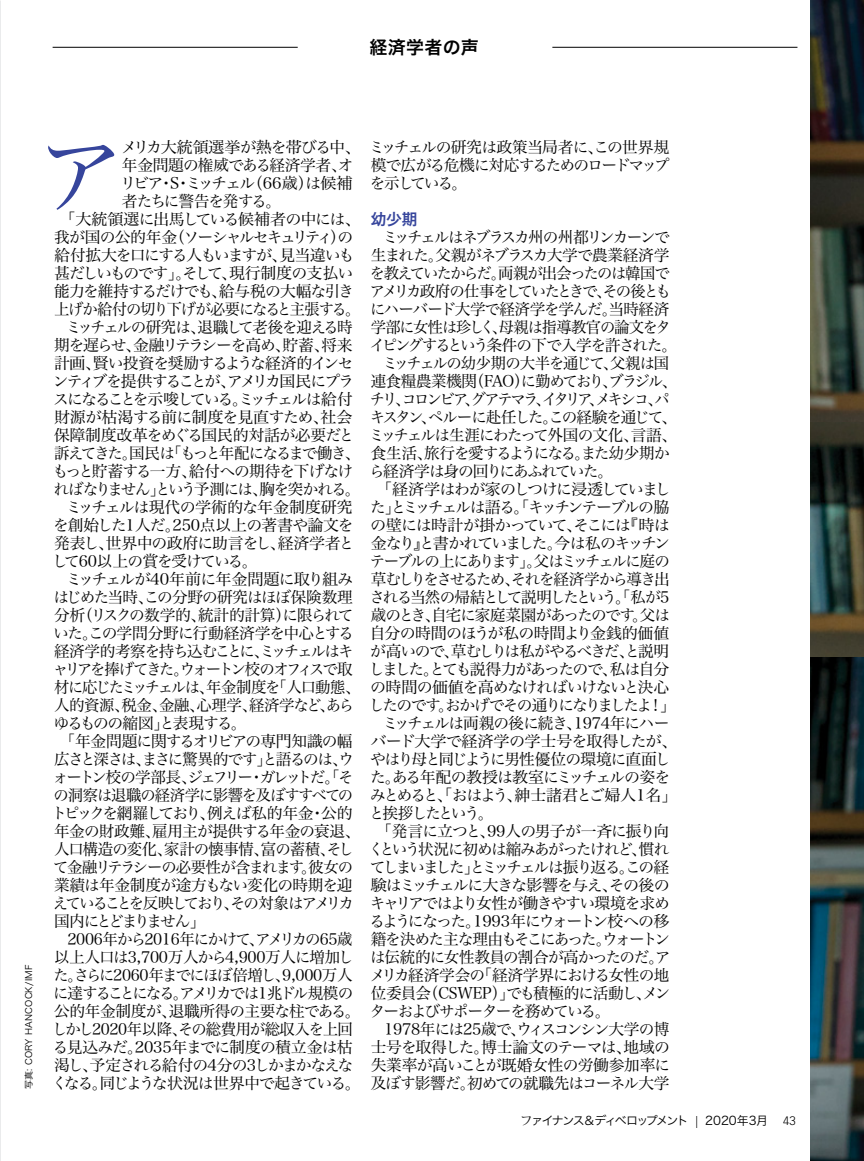
<style>
.page{position:relative;width:864px;height:1161px;background:#fff}
.page>*{position:absolute;margin:0;border:0;box-sizing:border-box;transform-origin:0 0}
.t1{font:87px "Hira Min Pro W3";color:#36459c}
.t2{font:18px "Hira Kaku Pro N W6";letter-spacing:.02em;color:#000}
.t3{font:15.75px/18px "Hira Min Pro W3";letter-spacing:-.08em;color:#000;text-align:justify}
.t4{font:15.75px "Hira Min Pro W3";letter-spacing:-.06em;color:#000}
.t5{font:15.75px "Hira Min Pro W3";letter-spacing:-.05em;color:#000}
.t6{font:15.75px "Hira Min Pro W3";letter-spacing:-.055em;color:#000}
.t7{font:15.75px "Hira Min Pro W3";letter-spacing:-.105em;color:#000}
.t8{font:15.75px "Hira Min Pro W3";letter-spacing:-.13em;color:#000}
.t9{font:15.75px "Hira Min Pro W3";letter-spacing:-.145em;color:#000}
.t10{font:15.75px "Hira Min Pro W3";letter-spacing:-.14em;color:#000}
.t11{font:15.75px "Hira Min Pro W3";letter-spacing:-.1em;color:#000}
.t12{font:15.75px "Hira Min Pro W3";letter-spacing:-.04em;color:#000}
.t13{font:15.75px "Hira Min Pro W3";letter-spacing:-.045em;color:#000}
.t14{font:15.75px "Hira Min Pro W3";letter-spacing:-.015em;color:#000}
.t15{font:15.75px "Hira Min Pro W3";letter-spacing:-.165em;color:#000}
.t16{font:15.75px "Hira Min Pro W3";letter-spacing:-.025em;color:#000}
.t17{font:15.75px "Hira Min Pro W3";letter-spacing:-.03em;color:#000}
.t18{font:15.75px "Hira Min Pro W3";letter-spacing:-.02em;color:#000}
.t19{font:15.75px "Hira Min Pro W3";letter-spacing:-.125em;color:#000}
.t20{font:15.75px "Hira Min Pro W3";letter-spacing:-.11em;color:#000}
.t21{font:15.75px "Hira Min Pro W3";letter-spacing:-.135em;color:#000}
.t22{font:15.75px "Hira Min Pro W3";letter-spacing:-.115em;color:#000}
.t23{font:15.75px "Hira Min Pro W3";letter-spacing:-.12em;color:#000}
.t24{font:15.75px "Hira Kaku Pro N W6";color:#36459c}
.t25{font:12px "Hira Kaku Pro W3";letter-spacing:-.125em;color:#000}
.t26{font:9px "Hira Kaku Pro N W3";letter-spacing:.025em;color:#000}
.s1{font-family:"Koz Min Pr 6 N"}
.s2{font-family:"Vectora LT Std";font-weight:300}
</style>
<div class="page">
<hr style="left:53px;top:47px;width:245px;height:1px;background:#000">
<hr style="left:552px;top:47px;width:245px;height:1px;background:#000">
<img style="left:810px;top:0;width:54px;height:423px">
<svg style="left:810px;top:423px;width:54px;height:234px;background:#323c32"></svg>
<img style="left:810px;top:657px;width:54px;height:504px">
<p class="t2" style="left:370px;top:30px;width:111px">経済学者の声</p>
<p class="t26" style="left:21px;top:1089px;width:126px;rotate:-90deg">写真: CORY HANCOCK/IMF</p>
<h1 class="t1" style="left:35px;top:100px;width:91px">ア</h1>
<p class="t4" style="left:121px;top:134px;width:241px">メリカ大統領選挙が熱を帯びる中、</p>
<p class="t14" style="left:122px;top:152px;width:233px">年金問題の権威である経済学者、オ</p>
<p class="t8" style="left:120px;top:170px;width:234px">リビア・S・ミッチェル（66歳）は候補</p>
<p class="t3" style="left:122px;top:191px;width:161px">者たちに警告を発する。</p>
<p class="t3" style="left:60px;top:209px;width:303px">「大統領選に出馬している候補者の中には、</p>
<p class="t3" style="left:54px;top:227px;width:301px">我が国の公的年金（ソーシャルセキュリティ）の</p>
<p class="t11" style="left:54px;top:242px;width:302px">給付拡大を口にする人もいますが、見当違いも</p>
<p class="t3" style="left:54px;top:263px;width:301px">甚だしいものです」。そして、現行制度の支払い</p>
<p class="t3" style="left:54px;top:281px;width:302px">能力を維持するだけでも、給与税の大幅な引き</p>
<p class="t3" style="left:54px;top:299px;width:308px">上げか給付の切り下げが必要になると主張する。</p>
<p class="t3" style="left:66px;top:317px;width:288px">ミッチェルの研究は、退職して老後を迎える時</p>
<p class="t3" style="left:54px;top:335px;width:300px">期を遅らせ、金融リテラシーを高め、貯蓄、将来</p>
<p class="t4" style="left:54px;top:350px;width:301px">計画、賢い投資を奨励するような経済的インセ</p>
<p class="t10" style="left:53px;top:368px;width:303px">ンティブを提供することが、アメリカ国民にプラ</p>
<p class="t21" style="left:53px;top:386px;width:301px">スになることを示唆している。ミッチェルは給付</p>
<p class="t5" style="left:54px;top:404px;width:300px">財源が枯渇する前に制度を見直すため、社会</p>
<p class="t14" style="left:54px;top:422px;width:302px">保障制度改革をめぐる国民的対話が必要だと</p>
<p class="t8" style="left:54px;top:440px;width:308px">訴えてきた。国民は「もっと年配になるまで働き、</p>
<p class="t3" style="left:53px;top:461px;width:302px">もっと貯蓄する一方、給付への期待を下げなけ</p>
<p class="t7" style="left:54px;top:476px;width:308px">ればなりません」という予測には、胸を突かれる。</p>
<p class="t13" style="left:66px;top:494px;width:289px">ミッチェルは現代の学術的な年金制度研究</p>
<p class="t12" style="left:53px;top:512px;width:302px">を創始した1人だ。250点以上の著書や論文を</p>
<p class="t12" style="left:54px;top:530px;width:302px">発表し、世界中の政府に助言をし、経済学者と</p>
<p class="t3" style="left:52px;top:551px;width:207px">して60以上の賞を受けている。</p>
<p class="t6" style="left:66px;top:566px;width:289px">ミッチェルが40年前に年金問題に取り組み</p>
<p class="t5" style="left:53px;top:584px;width:301px">はじめた当時、この分野の研究はほぼ保険数理</p>
<p class="t5" style="left:54px;top:602px;width:301px">分析（リスクの数学的、統計的計算）に限られて</p>
<p class="t6" style="left:53px;top:620px;width:302px">いた。この学問分野に行動経済学を中心とする</p>
<p class="t3" style="left:54px;top:641px;width:301px">経済学的考察を持ち込むことに、ミッチェルはキ</p>
<p class="t9" style="left:53px;top:656px;width:301px">ャリアを捧げてきた。ウォートン校のオフィスで取</p>
<p class="t3" style="left:54px;top:677px;width:308px">材に応じたミッチェルは、年金制度を「人口動態、</p>
<p class="t16" style="left:54px;top:692px;width:302px">人的資源、税金、金融、心理学、経済学など、あら</p>
<p class="t7" style="left:53px;top:710px;width:195px">ゆるものの縮図」と表現する。</p>
<p class="t6" style="left:60px;top:728px;width:295px">「年金問題に関するオリビアの専門知識の幅</p>
<p class="t11" style="left:54px;top:746px;width:302px">広さと深さは、まさに驚異的です」と語るのは、ウ</p>
<p class="t15" style="left:53px;top:764px;width:303px">ォートン校の学部長、ジェフリー・ガレットだ。「そ</p>
<p class="t3" style="left:53px;top:785px;width:301px">の洞察は退職の経済学に影響を及ぼすすべての</p>
<p class="t7" style="left:52px;top:800px;width:303px">トピックを網羅しており、例えば私的年金・公的</p>
<p class="t12" style="left:54px;top:818px;width:308px">年金の財政難、雇用主が提供する年金の衰退、</p>
<p class="t6" style="left:54px;top:836px;width:301px">人口構造の変化、家計の懐事情、富の蓄積、そし</p>
<p class="t3" style="left:53px;top:857px;width:301px">て金融リテラシーの必要性が含まれます。彼女の</p>
<p class="t5" style="left:54px;top:872px;width:300px">業績は年金制度が途方もない変化の時期を迎</p>
<p class="t10" style="left:53px;top:890px;width:303px">えていることを反映しており、その対象はアメリカ</p>
<p class="t21" style="left:54px;top:908px;width:153px">国内にとどまりません」</p>
<p class="t5" style="left:68px;top:926px;width:287px">2006年から2016年にかけて、アメリカの65歳</p>
<p class="t18" style="left:54px;top:944px;width:301px">以上人口は3,700万人から4,900万人に増加し</p>
<p class="t16" style="left:53px;top:962px;width:301px">た。さらに2060年までにほぼ倍増し、9,000万人</p>
<p class="t9" style="left:53px;top:980px;width:301px">に達することになる。アメリカでは1兆ドル規模の</p>
<p class="t14" style="left:54px;top:998px;width:308px">公的年金制度が、退職所得の主要な柱である。</p>
<p class="t17" style="left:52px;top:1016px;width:302px">しかし2020年以降、その総費用が総収入を上回</p>
<p class="t13" style="left:53px;top:1034px;width:302px">る見込みだ。2035年までに制度の積立金は枯</p>
<p class="t7" style="left:54px;top:1052px;width:301px">渇し、予定される給付の4分の3しかまかなえな</p>
<p class="t7" style="left:52px;top:1070px;width:310px">くなる。同じような状況は世界中で起きている。</p>
<p class="t3" style="left:369px;top:137px;width:302px">ミッチェルの研究は政策当局者に、この世界規模で広がる危機に対応するためのロードマップを示している。</p>
<p class="t24" style="left:371px;top:205px;width:48px">幼少期</p>
<p class="t8" style="left:382px;top:224px;width:289px">ミッチェルはネブラスカ州の州都リンカーンで</p>
<p class="t4" style="left:371px;top:242px;width:300px">生まれた。父親がネブラスカ大学で農業経済学</p>
<p class="t3" style="left:370px;top:263px;width:301px">を教えていたからだ。両親が出会ったのは韓国で</p>
<p class="t10" style="left:370px;top:278px;width:303px">アメリカ政府の仕事をしていたときで、その後とも</p>
<p class="t4" style="left:370px;top:296px;width:301px">にハーバード大学で経済学を学んだ。当時経済</p>
<p class="t3" style="left:371px;top:317px;width:302px">学部に女性は珍しく、母親は指導教官の論文をタ</p>
<p class="t3" style="left:370px;top:335px;width:309px">イピングするという条件の下で入学を許された。</p>
<p class="t3" style="left:382px;top:353px;width:288px">ミッチェルの幼少期の大半を通じて、父親は国</p>
<p class="t3" style="left:371px;top:371px;width:308px">連食糧農業機関（FAO）に勤めており、ブラジル、</p>
<p class="t15" style="left:370px;top:386px;width:301px">チリ、コロンビア、グアテマラ、イタリア、メキシコ、パ</p>
<p class="t3" style="left:370px;top:407px;width:309px">キスタン、ペルーに赴任した。この経験を通じて、</p>
<p class="t3" style="left:369px;top:425px;width:310px">ミッチェルは生涯にわたって外国の文化、言語、</p>
<p class="t3" style="left:371px;top:443px;width:301px">食生活、旅行を愛するようになる。また幼少期か</p>
<p class="t3" style="left:369px;top:461px;width:246px">ら経済学は身の回りにあふれていた。</p>
<p class="t3" style="left:376px;top:479px;width:296px">「経済学はわが家のしつけに浸透していまし</p>
<p class="t10" style="left:370px;top:494px;width:301px">た」とミッチェルは語る。「キッチンテーブルの脇</p>
<p class="t3" style="left:370px;top:515px;width:301px">の壁には時計が掛かっていて、そこには『時は</p>
<p class="t19" style="left:371px;top:530px;width:301px">金なり』と書かれていました。今は私のキッチン</p>
<p class="t9" style="left:370px;top:548px;width:302px">テーブルの上にあります」。父はミッチェルに庭の</p>
<p class="t8" style="left:371px;top:566px;width:301px">草むしりをさせるため、それを経済学から導き出</p>
<p class="t8" style="left:370px;top:584px;width:301px">される当然の帰結として説明したという。「私が5</p>
<p class="t3" style="left:371px;top:605px;width:301px">歳のとき、自宅に家庭菜園があったのです。父は</p>
<p class="t13" style="left:370px;top:620px;width:301px">自分の時間のほうが私の時間より金銭的価値</p>
<p class="t3" style="left:370px;top:641px;width:301px">が高いので、草むしりは私がやるべきだ、と説明</p>
<p class="t20" style="left:369px;top:656px;width:302px">しました。とても説得力があったので、私は自分</p>
<p class="t3" style="left:370px;top:677px;width:301px">の時間の価値を高めなければいけないと決心</p>
<p class="t19" style="left:369px;top:692px;width:308px">したのです。おかげでその通りになりましたよ！」</p>
<p class="t4" style="left:382px;top:710px;width:289px">ミッチェルは両親の後に続き、1974年にハー</p>
<p class="t12" style="left:370px;top:728px;width:309px">バード大学で経済学の学士号を取得したが、</p>
<p class="t11" style="left:370px;top:746px;width:302px">やはり母と同じように男性優位の環境に直面し</p>
<p class="t4" style="left:370px;top:764px;width:302px">た。ある年配の教授は教室にミッチェルの姿を</p>
<p class="t22" style="left:370px;top:782px;width:309px">みとめると、「おはよう、紳士諸君とご婦人1名」</p>
<p class="t21" style="left:369px;top:800px;width:126px">と挨拶したという。</p>
<p class="t6" style="left:376px;top:818px;width:295px">「発言に立つと、99人の男子が一斉に振り向</p>
<p class="t11" style="left:368px;top:836px;width:302px">くという状況に初めは縮みあがったけれど、慣れ</p>
<p class="t9" style="left:370px;top:854px;width:301px">てしまいました」とミッチェルは振り返る。この経</p>
<p class="t3" style="left:371px;top:875px;width:301px">験はミッチェルに大きな影響を与え、その後の</p>
<p class="t3" style="left:370px;top:893px;width:302px">キャリアではより女性が働きやすい環境を求め</p>
<p class="t20" style="left:369px;top:908px;width:302px">るようになった。1993年にウォートン校への移</p>
<p class="t23" style="left:371px;top:926px;width:301px">籍を決めた主な理由もそこにあった。ウォートン</p>
<p class="t5" style="left:370px;top:944px;width:302px">は伝統的に女性教員の割合が高かったのだ。ア</p>
<p class="t5" style="left:370px;top:962px;width:301px">メリカ経済学会の「経済学界における女性の地</p>
<p class="t17" style="left:371px;top:980px;width:301px">位委員会（CSWEP）」でも積極的に活動し、メン</p>
<p class="t7" style="left:370px;top:998px;width:242px">ターおよびサポーターを務めている。</p>
<p class="t4" style="left:384px;top:1016px;width:287px">1978年には25歳で、ウィスコンシン大学の博</p>
<p class="t6" style="left:371px;top:1034px;width:301px">士号を取得した。博士論文のテーマは、地域の</p>
<p class="t18" style="left:371px;top:1052px;width:301px">失業率が高いことが既婚女性の労働参加率に</p>
<p class="t4" style="left:371px;top:1070px;width:300px">及ぼす影響だ。初めての就職先はコーネル大学</p>
<p class="t25" style="left:521px;top:1110px;width:277px"><span class="s1">フ</span>ァイナンス＆ディベロップメント <span class="s2">|</span> 2020年3月 <span class="s2">43</span></p>
</div>
